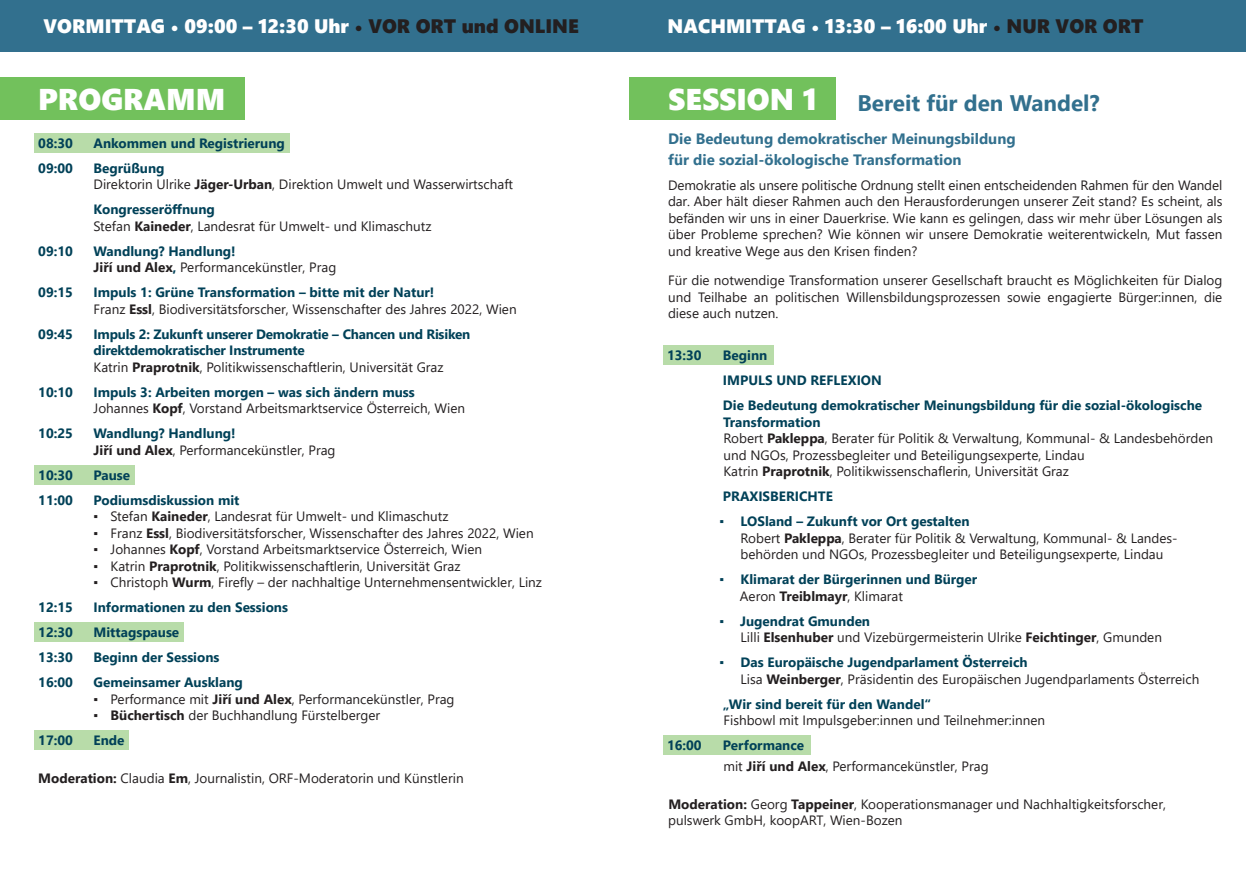
<style>
.page{position:relative;width:1246px;height:893px;background:#fff}
.page>*{position:absolute;margin:0;border:0;box-sizing:border-box;transform-origin:0 0}
.h4_Titel_Inhalt__Session{font:30px "Segoe UI Black";color:#fff}
.h2_Überschtift_blau{font:700 22.5px "Segoe UI";color:#32708e}
.h4_Titel_ZEIT_Klein{font:19.5px "Segoe UI Black";color:#fff}
.h3_Überschrift_session_UT{font:700 15px/21px "Segoe UI";color:#32708e}
.p_Vortragender{font:13.5px/16.5px "Segoe UI";color:#231f20}
.Programmpunkt{font:700 13.5px/16.5px "Segoe UI";color:#014158}
.p_Fließtext_session{font:13.5px/16.5px "Segoe UI";color:#231f20;text-align:justify}
.session_aufzählung_Programmpunkt_schwarz{font:13.5px "Segoe UI";color:#231f20}
.Aufzählung_Vortagender{font:13.5px/16.5px "Segoe UI";color:#231f20}
.p_Moderation{font:13.5px/16.5px "Segoe UI";color:#231f20}
.Aufzählung_Programmpunkt{font:700 13.5px "Segoe UI";color:#014158}
.Programmpunkt_Schatiert{font:700 13.5px "Segoe UI";color:#014158}
.s1{color:#231f20}
.s2{font-weight:700}
.s3{font-weight:700;color:#014158}
.s4{font-weight:400;color:#231f20}
</style>
<div class="page">
<div style="left:0;top:0;width:1246px;height:51px;background:#32708e"></div>
<div style="left:629px;top:78px;width:207px;height:42px;background:#72c15c"></div>
<div style="left:0;top:78px;width:244px;height:42px;background:#72c15c"></div>
<div style="left:663px;top:345px;width:111px;height:20px;background:#b8dca9"></div>
<div style="left:663px;top:735px;width:147px;height:20px;background:#b8dca9"></div>
<div style="left:34px;top:133px;width:255px;height:20px;background:#b8dca9"></div>
<div style="left:34px;top:465px;width:100px;height:20px;background:#b8dca9"></div>
<div style="left:34px;top:622px;width:150px;height:20px;background:#b8dca9"></div>
<div style="left:34px;top:730px;width:95px;height:20px;background:#b8dca9"></div>
<p class="h4_Titel_ZEIT_Klein" style="left:44px;top:12px;width:537px">VORMITTAG • 09:00 – 12:30 Uhr <span class="s1">• VOR ORT und ONLINE</span></p>
<p class="h4_Titel_Inhalt__Session" style="left:38px;top:78px;width:189px">PROGRAMM</p>
<p class="Programmpunkt_Schatiert" style="left:38px;top:130px;width:36px">08:30</p>
<p class="Programmpunkt_Schatiert" style="left:94px;top:130px;width:193px">Ankommen und Registrierung</p>
<p class="Programmpunkt" style="left:38px;top:159px;width:36px">09:00</p>
<p class="Programmpunkt" style="left:94px;top:159px;width:73px">Begrüßung</p>
<p class="p_Vortragender" style="left:94px;top:175px;width:421px">Direktorin Ulrike <span class="s2">Jäger-Urban</span>, Direktion Umwelt und Wasserwirtschaft</p>
<p class="Programmpunkt" style="left:94px;top:200px;width:123px">Kongresseröffnung</p>
<p class="p_Vortragender" style="left:94px;top:217px;width:339px">Stefan <span class="s2">Kaineder</span>, Landesrat für Umwelt- und Klimaschutz</p>
<p class="Programmpunkt" style="left:38px;top:242px;width:36px">09:10</p>
<p class="Programmpunkt" style="left:94px;top:242px;width:144px">Wandlung? Handlung!</p>
<p class="p_Vortragender" style="left:94px;top:258px;width:244px"><span class="s2">Jiří und Alex</span><span class="s3">,</span> Performancekünstler, Prag</p>
<p class="Programmpunkt" style="left:38px;top:283px;width:36px">09:15</p>
<p class="Programmpunkt" style="left:94px;top:283px;width:342px">Impuls 1: Grüne Transformation – bitte mit der Natur!</p>
<p class="p_Vortragender" style="left:94px;top:300px;width:425px">Franz <span class="s2">Essl</span>, Biodiversitätsforscher, Wissenschafter des Jahres 2022, Wien</p>
<p class="Programmpunkt" style="left:38px;top:325px;width:36px">09:45</p>
<p class="Programmpunkt" style="left:94px;top:325px;width:378px">Impuls 2: Zukunft unserer Demokratie – Chancen und Risiken direktdemokratischer Instrumente<br><span class="s4">Katrin</span> <span class="s1">Praprotnik</span><span class="s4">, Politikwissenschaftlerin, Universität Graz</span></p>
<p class="Programmpunkt" style="left:38px;top:383px;width:36px">10:10</p>
<p class="Programmpunkt" style="left:94px;top:383px;width:323px">Impuls 3: Arbeiten morgen – was sich ändern muss</p>
<p class="p_Vortragender" style="left:94px;top:399px;width:373px">Johannes <span class="s2">Kopf</span>, Vorstand Arbeitsmarktservice Österreich, Wien</p>
<p class="Programmpunkt" style="left:38px;top:424px;width:36px">10:25</p>
<p class="Programmpunkt" style="left:94px;top:424px;width:144px">Wandlung? Handlung!</p>
<p class="p_Vortragender" style="left:94px;top:441px;width:244px"><span class="s2">Jiří und Alex</span>, Performancekünstler, Prag</p>
<p class="Programmpunkt_Schatiert" style="left:38px;top:462px;width:36px">10:30</p>
<p class="Programmpunkt_Schatiert" style="left:94px;top:462px;width:38px">Pause</p>
<p class="Programmpunkt" style="left:38px;top:491px;width:36px">11:00</p>
<p class="Programmpunkt" style="left:94px;top:491px;width:147px">Podiumsdiskussion mit</p>
<p class="session_aufzählung_Programmpunkt_schwarz" style="left:94px;top:504px;width:356px"><span class="s2">▪</span> Stefan <span class="s2">Kaineder</span>, Landesrat für Umwelt- und Klimaschutz</p>
<p class="session_aufzählung_Programmpunkt_schwarz" style="left:94px;top:520px;width:442px"><span class="s2">▪</span> Franz <span class="s2">Essl</span>, Biodiversitätsforscher, Wissenschafter des Jahres 2022, Wien</p>
<p class="session_aufzählung_Programmpunkt_schwarz" style="left:94px;top:537px;width:390px"><span class="s2">▪</span> Johannes <span class="s2">Kopf</span>, Vorstand Arbeitsmarktservice Österreich, Wien</p>
<p class="session_aufzählung_Programmpunkt_schwarz" style="left:94px;top:553px;width:369px"><span class="s2">▪</span> Katrin <span class="s2">Praprotnik</span>, Politikwissenschaftlerin, Universität Graz</p>
<p class="session_aufzählung_Programmpunkt_schwarz" style="left:94px;top:570px;width:450px"><span class="s2">▪</span> Christoph <span class="s2">Wurm</span>, Firefly – der nachhaltige Unternehmensentwickler, Linz</p>
<p class="Programmpunkt" style="left:38px;top:598px;width:36px">12:15</p>
<p class="Programmpunkt" style="left:94px;top:598px;width:196px">Informationen zu den Sessions</p>
<p class="Programmpunkt_Schatiert" style="left:38px;top:620px;width:36px">12:30</p>
<p class="Programmpunkt_Schatiert" style="left:94px;top:620px;width:87px">Mittagspause</p>
<p class="Programmpunkt" style="left:38px;top:648px;width:36px">13:30</p>
<p class="Programmpunkt" style="left:94px;top:648px;width:127px">Beginn der Sessions</p>
<p class="Programmpunkt" style="left:38px;top:673px;width:36px">16:00</p>
<p class="Programmpunkt" style="left:94px;top:673px;width:151px">Gemeinsamer Ausklang</p>
<p class="session_aufzählung_Programmpunkt_schwarz" style="left:94px;top:686px;width:362px"><span class="s2">▪</span> Performance mit <span class="s2">Jiří und Alex</span>, Performancekünstler, Prag</p>
<p class="session_aufzählung_Programmpunkt_schwarz" style="left:94px;top:703px;width:288px"><span class="s2">▪ Büchertisch</span> der Buchhandlung Fürstelberger</p>
<p class="Programmpunkt_Schatiert" style="left:38px;top:728px;width:36px">17:00</p>
<p class="Programmpunkt_Schatiert" style="left:94px;top:728px;width:33px">Ende</p>
<p class="p_Moderation" style="left:38px;top:769px;width:427px"><span class="s2">Moderation:</span> Claudia <span class="s2">Em</span>, Journalistin, ORF-Moderatorin und Künstlerin</p>
<p class="h4_Titel_ZEIT_Klein" style="left:668px;top:12px;width:477px">NACHMITTAG • 13:30 – 16:00 Uhr <span class="s1">• NUR VOR ORT</span></p>
<p class="h4_Titel_Inhalt__Session" style="left:668px;top:78px;width:150px">SESSION 1</p>
<p class="h3_Überschrift_session_UT" style="left:668px;top:127px;width:349px">Die Bedeutung demokratischer Meinungsbildung für die sozial-ökologische Transformation</p>
<p class="p_Fließtext_session" style="left:668px;top:176px;width:556px">Demokratie als unsere politische Ordnung stellt einen entscheidenden Rahmen für den Wandel dar. Aber hält dieser Rahmen auch den Herausforderungen unserer Zeit stand? Es scheint, als befänden wir uns in einer Dauerkrise. Wie kann es gelingen, dass wir mehr über Lösungen als über Probleme sprechen? Wie können wir unsere Demokratie weiterentwickeln, Mut fassen und kreative Wege aus den Krisen finden?</p>
<p class="p_Fließtext_session" style="left:668px;top:271px;width:556px">Für die notwendige Transformation unserer Gesellschaft braucht es Möglichkeiten für Dialog und Teilhabe an politischen Willensbildungsprozessen sowie engagierte Bürger:innen, die diese auch nutzen.</p>
<p class="Programmpunkt_Schatiert" style="left:667px;top:343px;width:36px">13:30</p>
<p class="Programmpunkt_Schatiert" style="left:723px;top:343px;width:46px">Beginn</p>
<p class="Programmpunkt" style="left:723px;top:371px;width:160px">IMPULS UND REFLEXION</p>
<p class="Programmpunkt" style="left:723px;top:396px;width:481px">Die Bedeutung demokratischer Meinungsbildung für die sozial-ökologische<br>Transformation</p>
<p class="p_Vortragender" style="left:723px;top:429px;width:491px">Robert <span class="s2">Pakleppa</span>, Berater für Politik &amp; Verwaltung, Kommunal- &amp; Landesbehörden und NGOs, Prozessbegleiter und Beteiligungsexperte, Lindau</p>
<p class="p_Vortragender" style="left:723px;top:462px;width:347px">Katrin <span class="s2">Praprotnik</span>, Politikwissenschaflerin, Universität Graz</p>
<p class="Programmpunkt" style="left:723px;top:487px;width:112px">PRAXISBERICHTE</p>
<p class="Aufzählung_Programmpunkt" style="left:719px;top:509px;width:252px">▪ LOSland – Zukunft vor Ort gestalten</p>
<p class="Aufzählung_Vortagender" style="left:740px;top:528px;width:439px">Robert <span class="s2">Pakleppa</span>, Berater für Politik &amp; Verwaltung, Kommunal- &amp; Landes&shy;behörden und NGOs, Prozessbegleiter und Beteiligungsexperte, Lindau</p>
<p class="Aufzählung_Programmpunkt" style="left:719px;top:567px;width:259px">▪ Klimarat der Bürgerinnen und Bürger</p>
<p class="Aufzählung_Vortagender" style="left:740px;top:586px;width:165px">Aeron <span class="s2">Treiblmayr</span>, Klimarat</p>
<p class="Aufzählung_Programmpunkt" style="left:719px;top:608px;width:152px">▪ Jugendrat Gmunden</p>
<p class="Aufzählung_Vortagender" style="left:740px;top:628px;width:423px">Lilli <span class="s2">Elsenhuber</span> und Vizebürgermeisterin Ulrike <span class="s2">Feichtinger</span>, Gmunden</p>
<p class="Aufzählung_Programmpunkt" style="left:719px;top:650px;width:310px">▪ Das Europäische Jugendparlament Österreich</p>
<p class="Aufzählung_Vortagender" style="left:740px;top:669px;width:460px">Lisa <span class="s2">Weinberger</span>, Präsidentin des Europäischen Jugendparlaments Österreich</p>
<p class="Programmpunkt" style="left:723px;top:695px;width:210px">„Wir sind bereit für den Wandel“</p>
<p class="p_Vortragender" style="left:723px;top:711px;width:323px">Fishbowl mit Impulsgeber:innen und Teilnehmer:innen</p>
<p class="Programmpunkt_Schatiert" style="left:667px;top:733px;width:36px">16:00</p>
<p class="Programmpunkt_Schatiert" style="left:723px;top:733px;width:83px">Performance</p>
<p class="p_Vortragender" style="left:723px;top:757px;width:267px">mit <span class="s2">Jiří und Alex</span>, Performancekünstler, Prag</p>
<p class="p_Moderation" style="left:668px;top:794px;width:499px"><span class="s2">Moderation:</span> Georg <span class="s2">Tappeiner</span>, Kooperationsmanager und Nachhaltigkeitsforscher, pulswerk GmbH, koopART, Wien-Bozen</p>
<p class="h2_Überschtift_blau" style="left:857px;top:81px;width:244px">Bereit für den Wandel?</p>
</div>
